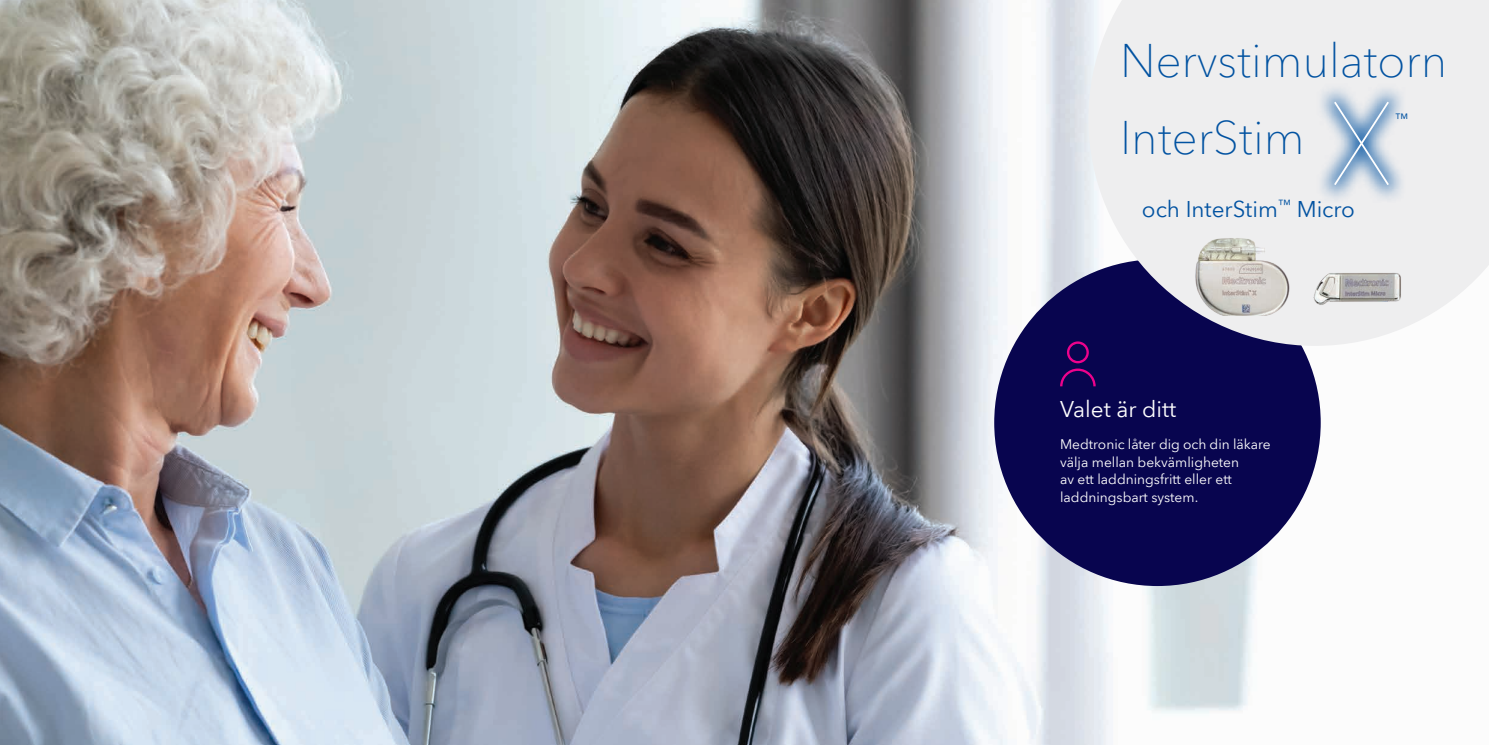
<style>
.page{position:relative;width:1489px;height:745px;background:#fff}
.page>*{position:absolute;margin:0;border:0;box-sizing:border-box;transform-origin:0 0}
.t1{font:100 46px/76.9px "Avenir Next World";color:#0152a1}
.t2{font:22.5px "Avenir Next World";color:#0152a1}
.t3{font:22.5px "Avenir Next World";color:#fff}
.t4{font:13.75px/17.5px "Avenir Next World";color:#fff}
.t5{font:13.38px "Avenir Next World";color:#0152a1}
</style>
<div class="page">
<img style="left:0;top:0;width:1328px;height:744px">
<div style="left:994px;top:259px;width:326px;height:326px;background:#08054f;border-radius:50%"></div>
<svg style="left:1088px;top:0;width:400px;height:345px;background:#dddde3"></svg>
<svg style="left:1060px;top:341px;width:35px;height:45px"></svg>
<img style="left:1175px;top:232px;width:131px;height:83px">
<img style="left:1311px;top:232px;width:108px;height:83px">
<svg style="left:1315px;top:83px;width:92px;height:120px;background:#e0e4ea"></svg>
<svg style="left:1333px;top:102px;width:55px;height:83px;background:#a8c0d8"></svg>
<h1 class="t1" style="left:1120px;top:22px;width:328px">Nervstimulatorn<br>InterStim</h1>
<p class="t5" style="left:1394px;top:108px;width:15px">™</p>
<h2 class="t2" style="left:1141px;top:190px;width:214px">och InterStim<sup>™</sup> Micro</h2>
<h2 class="t3" style="left:1060px;top:391px;width:118px">Valet är ditt</h2>
<p class="t4" style="left:1060px;top:435px;width:212px">Medtronic låter dig och din läkare välja mellan bekvämligheten<br>av ett laddningsfritt eller ett laddningsbart system.</p>
</div>
